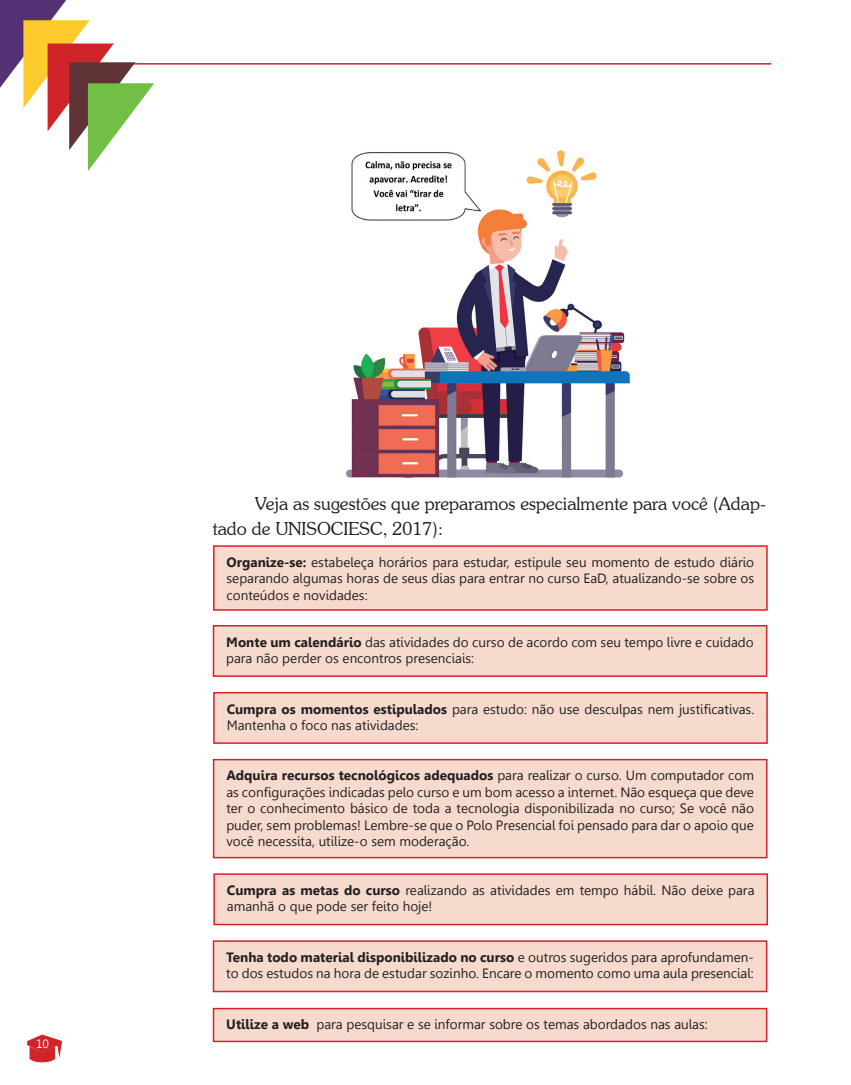
<style>
.page{position:relative;width:851px;height:1085px;background:#fff}
.page>*{position:absolute;margin:0;border:0;box-sizing:border-box;transform-origin:0 0}
.t1{font:300 18px/24px "Souvenir IT Cby BT";color:#231f20}
.t2{font:13.5px/16.5px "Gisha";color:#231f20}
.t3{font:12px "Gisha";color:#fff}
.s1{font-weight:700}
</style>
<div class="page">
<svg style="left:28px;top:1034px;width:34px;height:27px"></svg>
<hr style="left:25px;top:63px;width:746px;height:2px;background:#d1232a">
<svg style="left:0;top:0;width:154px;height:171px"></svg>
<img style="left:346px;top:150px;width:284px;height:328px">
<div style="left:213px;top:545px;width:554px;height:65px;background:#f7dace;border:2px solid #d1232a"></div>
<div style="left:213px;top:625px;width:554px;height:51px;background:#f7dace;border:2px solid #d1232a"></div>
<div style="left:213px;top:691px;width:554px;height:52px;background:#f7dace;border:2px solid #d1232a"></div>
<div style="left:213px;top:758px;width:554px;height:100px;background:#f7dace;border:2px solid #d1232a"></div>
<div style="left:213px;top:873px;width:554px;height:52px;background:#f7dace;border:2px solid #d1232a"></div>
<div style="left:213px;top:940px;width:554px;height:52px;background:#f7dace;border:2px solid #d1232a"></div>
<div style="left:213px;top:1007px;width:554px;height:34px;background:#f7dace;border:2px solid #d1232a"></div>
<p class="t3" style="left:36px;top:1036px;width:14px">10</p>
<h1 class="t1" style="left:213px;top:492px;width:554px;text-indent:43px">Veja as sugestões que preparamos especialmente para você (Adap&shy;tado de UNISOCIESC, 2017):</h1>
<p class="t2" style="left:226px;top:554px;width:529px;text-align:justify"><span class="s1">Organize-se:</span> estabeleça horários para estudar, estipule seu momento de estudo diário separando algumas horas de seus dias para entrar no curso EaD, atualizando-se sobre os conteúdos e novidades:</p>
<p class="t2" style="left:226px;top:633px;width:529px"><span class="s1">Monte um calendário</span> das atividades do curso de acordo com seu tempo livre e cuidado para não perder os encontros presenciais:</p>
<p class="t2" style="left:227px;top:700px;width:529px"><span class="s1">Cumpra os momentos estipulados</span> para estudo: não use desculpas nem justificativas.<br>Mantenha o foco nas atividades:</p>
<p class="t2" style="left:226px;top:767px;width:529px;text-align:justify"><span class="s1">Adquira recursos tecnológicos adequados</span> para realizar o curso. Um computador com as configurações indicadas pelo curso e um bom acesso a internet. Não esqueça que deve ter o conhecimento básico de toda a tecnologia disponibilizada no curso; Se você não puder, sem problemas! Lembre-se que o Polo Presencial foi pensado para dar o apoio que você necessita, utilize-o sem moderação.</p>
<p class="t2" style="left:227px;top:881px;width:529px"><span class="s1">Cumpra as metas do curso</span> realizando as atividades em tempo hábil. Não deixe para amanhã o que pode ser feito hoje!</p>
<p class="t2" style="left:226px;top:948px;width:529px"><span class="s1">Tenha todo material disponibilizado no curso</span> e outros sugeridos para aprofundamen&shy;to dos estudos na hora de estudar sozinho. Encare o momento como uma aula presencial:</p>
<p class="t2" style="left:226px;top:1016px;width:483px"><span class="s1">Utilize a web</span> para pesquisar e se informar sobre os temas abordados nas aulas:</p>
</div>
